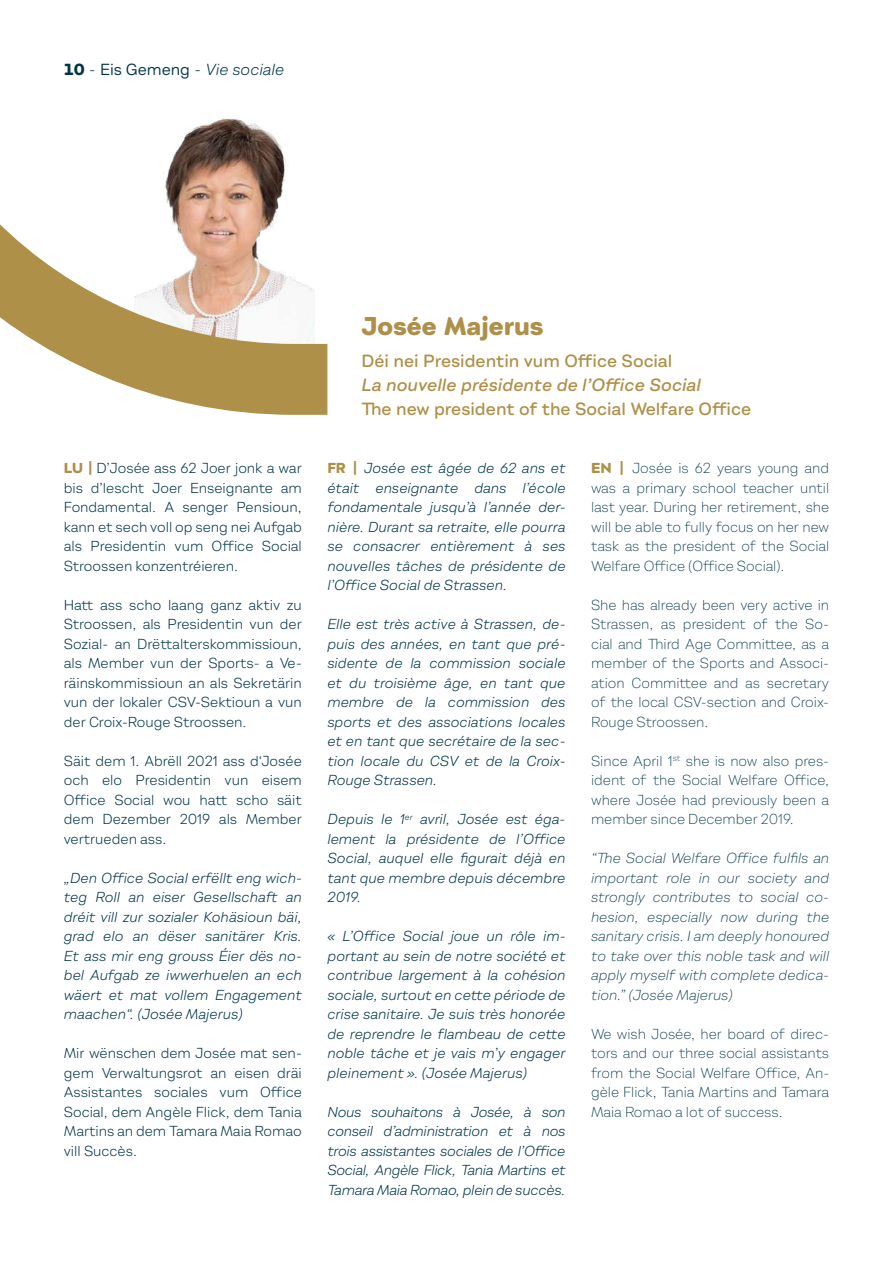
<style>
.page{position:relative;width:893px;height:1263px;background:#fff}
.page>*{position:absolute;margin:0;border:0;box-sizing:border-box;transform-origin:0 0}
.t1{font:800 24px "Montreux GS";color:#af9049}
.t2{font:16.5px "Montreux GS Dm Bd";color:#af9049}
.t3{font:16.5px "Montreux GS Dm Bd It";color:#af9049}
.t4{font:italic 15px "Montreux CS";color:#003549}
.t5{font:italic 13.5px/19.5px "Montreux GS";color:#003549;text-align:justify}
.t6{font:13.5px/19.5px "Montreux GS";color:#003549;text-align:justify}
.t7{font:300 13.5px/19.5px "Montreux GS";color:#003549;text-align:justify}
.t8{font:italic 300 13.5px/19.5px "Montreux GS";color:#003549;text-align:justify}
.s1{font-family:"Montreux GS";font-weight:800;font-style:normal}
.s2{font-family:"Montreux GS";font-style:normal}
.s3{font-weight:800;color:#af9049}
.s4{font-weight:800;font-style:normal;color:#af9049}
</style>
<div class="page">
<svg style="left:0;top:118px;width:327px;height:297px"></svg>
<p class="t4" style="left:64px;top:61px;width:222px"><span class="s1">10</span> <span class="s2">-</span> <span class="s2">Eis Gemeng</span> <span class="s2">-</span> Vie sociale</p>
<p class="t6" style="left:64px;top:458px;width:240px"><span class="s3">LU |</span> D’Josée ass 62 Joer jonk a war bis d’lescht Joer Enseignante am Fondamental. A senger Pensioun, kann et sech voll op seng nei Aufgab als Presidentin vum Office Social Stroossen konzentréieren.</p>
<p class="t6" style="left:64px;top:595px;width:240px">Hatt ass scho laang ganz aktiv zu Stroossen, als Presidentin vun der Sozial- an Drëttalterskommissioun, als Member vun der Sports- a Ve&shy;räinskommissioun an als Sekretärin vun der lokaler CSV-Sektioun a vun der Croix-Rouge Stroossen.</p>
<p class="t6" style="left:64px;top:751px;width:240px">Säit dem 1. Abrëll 2021 ass d‘Josée och elo Presidentin vun eisem Office Social wou hatt scho säit dem Dezember 2019 als Member vertrueden ass.</p>
<p class="t5" style="left:64px;top:868px;width:240px">„Den Office Social erfëllt eng wich&shy;teg Roll an eiser Gesellschaft an dréit vill zur sozialer Kohäsioun bäi, grad elo an dëser sanitärer Kris.<br>Et ass mir eng grouss Éier dës no&shy;bel Aufgab ze iwwerhuelen an ech wäert et mat vollem Engagement maachen“. (Josée Majerus)</p>
<p class="t6" style="left:64px;top:1043px;width:240px">Mir wënschen dem Josée mat sen&shy;gem Verwaltungsrot an eisen dräi Assistantes sociales vum Office Social, dem Angèle Flick, dem Tania Martins an dem Tamara Maia Romao vill Succès.</p>
<h1 class="t1" style="left:361px;top:310px;width:184px">Josée Majerus</h1>
<p class="t2" style="left:361px;top:351px;width:312px">Déi nei Presidentin vum Office Social</p>
<p class="t3" style="left:361px;top:375px;width:341px">La nouvelle présidente de l’Office Social</p>
<p class="t2" style="left:361px;top:398px;width:391px">The new president of the Social Welfare Office</p>
<p class="t5" style="left:327px;top:458px;width:240px"><span class="s4">FR |</span> Josée est âgée de 62 ans et était enseignante dans l’école fondamentale jusqu’à l’année der&shy;nière. Durant sa retraite, elle pourra se consacrer entièrement à ses nouvelles tâches de présidente de l’Office Social de Strassen.</p>
<p class="t5" style="left:327px;top:614px;width:240px">Elle est très active à Strassen, de&shy;puis des années, en tant que pré&shy;sidente de la commission sociale et du troisième âge, en tant que membre de la commission des sports et des associations locales et en tant que secrétaire de la sec&shy;tion locale du CSV et de la Croix-Rouge Strassen.</p>
<p class="t5" style="left:327px;top:809px;width:240px">Depuis le 1<sup>er</sup> avril, Josée est éga&shy;lement la présidente de l’Office Social, auquel elle figurait déjà en tant que membre depuis décembre 2019.</p>
<p class="t5" style="left:327px;top:926px;width:240px">« L’Office Social joue un rôle im&shy;portant au sein de notre société et contribue largement à la cohésion sociale, surtout en cette période de crise sanitaire. Je suis très honorée de reprendre le flambeau de cette noble tâche et je vais m’y engager pleinement ». (Josée Majerus)</p>
<p class="t5" style="left:327px;top:1102px;width:240px">Nous souhaitons à Josée, à son conseil d’administration et à nos trois assistantes sociales de l’Office Social, Angèle Flick, Tania Martins et Tamara Maia Romao, plein de succès.</p>
<p class="t7" style="left:591px;top:458px;width:240px"><span class="s3">EN |</span> Josée is 62 years young and was a primary school teacher until last year. During her retirement, she will be able to fully focus on her new task as the president of the Social Welfare Office (Office Social).</p>
<p class="t7" style="left:591px;top:595px;width:240px">She has already been very active in Strassen, as president of the So&shy;cial and Third Age Committee, as a member of the Sports and Associ&shy;ation Committee and as secretary of the local CSV-section and Croix-Rouge Stroossen.</p>
<p class="t7" style="left:591px;top:751px;width:240px">Since April 1<sup>st</sup> she is now also pres&shy;ident of the Social Welfare Office, where Josée had previously been a member since December 2019.</p>
<p class="t8" style="left:591px;top:848px;width:240px">“The Social Welfare Office fulfils an important role in our society and strongly contributes to social co&shy;hesion, especially now during the sanitary crisis. I am deeply honoured to take over this noble task and will apply myself with complete dedica&shy;tion.” (Josée Majerus)</p>
<p class="t7" style="left:591px;top:1024px;width:240px">We wish Josée, her board of direc&shy;tors and our three social assistants from the Social Welfare Office, An&shy;gèle Flick, Tania Martins and Tamara Maia Romao a lot of success.</p>
</div>
